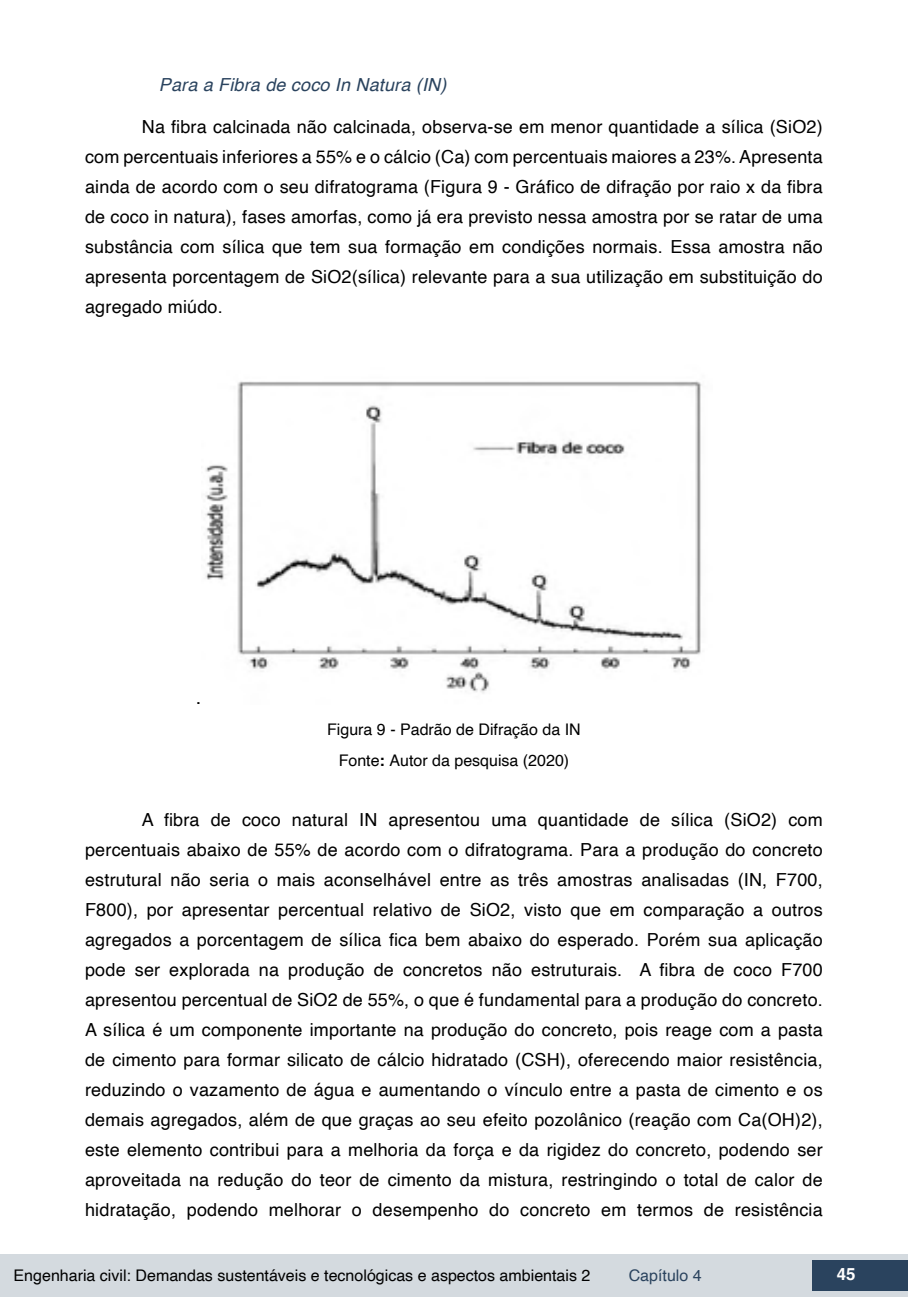
<style>
.page{position:relative;width:908px;height:1304px;background:#fff}
.page>*{position:absolute;margin:0;border:0;box-sizing:border-box;transform-origin:0 0}
.t1{font:20px "Helvetica";color:#000}
.t2{font:18px/30px "Helvetica";letter-spacing:.01em;color:#000;text-align:justify}
.t3{font:italic 18px "Helvetica";letter-spacing:.01em;color:#2a435e}
.t4{font:700 16.8px "Helvetica";color:#fff}
.t5{font:16px/30.6px "Helvetica";color:#000;text-align:center}
.t6{font:16px "Helvetica";color:#2a435e}
.s1{font-weight:700}
</style>
<div class="page">
<div style="left:0;top:1254px;width:906px;height:43px;background:#d4dadf"></div>
<div style="left:812px;top:1261px;width:95px;height:30px;background:#2a435e"></div>
<img style="left:205px;top:381px;width:497px;height:312px">
<p class="t3" style="left:159px;top:71px;width:289px">Para a Fibra de coco In Natura (IN)</p>
<p class="t2" style="left:85px;top:112px;width:738px;text-indent:57px">Na fibra calcinada não calcinada, observa-se em menor quantidade a sílica (SiO2) com percentuais inferiores a 55% e o cálcio (Ca) com percentuais maiores a 23%. Apresenta ainda de acordo com o seu difratograma (Figura 9 - Gráfico de difração por raio x da fibra de coco in natura), fases amorfas, como já era previsto nessa amostra por se ratar de uma substância com sílica que tem sua formação em condições normais. Essa amostra não apresenta porcentagem de SiO2(sílica) relevante para a sua utilização em substituição do agregado miúdo.</p>
<p class="t1" style="left:196px;top:682px;width:7px">.</p>
<p class="t5" style="left:327px;top:715px;width:255px">Figura 9 - Padrão de Difração da IN<br>Fonte<span class="s1">:</span> Autor da pesquisa (2020)</p>
<p class="t2" style="left:85px;top:805px;width:739px;text-indent:57px">A fibra de coco natural IN apresentou uma quantidade de sílica (SiO2) com percentuais abaixo de 55% de acordo com o difratograma. Para a produção do concreto estrutural não seria o mais aconselhável entre as três amostras analisadas (IN, F700, F800), por apresentar percentual relativo de SiO2, visto que em comparação a outros agregados a porcentagem de sílica fica bem abaixo do esperado. Porém sua aplicação pode ser explorada na produção de concretos não estruturais. A fibra de coco F700 apresentou percentual de SiO2 de 55%, o que é fundamental para a produção do concreto.<br>A sílica é um componente importante na produção do concreto, pois reage com a pasta de cimento para formar silicato de cálcio hidratado (CSH), oferecendo maior resistência, reduzindo o vazamento de água e aumentando o vínculo entre a pasta de cimento e os demais agregados, além de que graças ao seu efeito pozolânico (reação com Ca(OH)2), este elemento contribui para a melhoria da força e da rigidez do concreto, podendo ser aproveitada na redução do teor de cimento da mistura, restringindo o total de calor de hidratação, podendo melhorar o desempenho do concreto em termos de resistência</p>
<p class="t5" style="left:14px;top:1260px;width:578px">Engenharia civil: Demandas sustentáveis e tecnológicas e aspectos ambientais 2</p>
<p class="t6" style="left:628px;top:1263px;width:74px">Capítulo 4</p>
<p class="t4" style="left:836px;top:1264px;width:20px">45</p>
</div>
